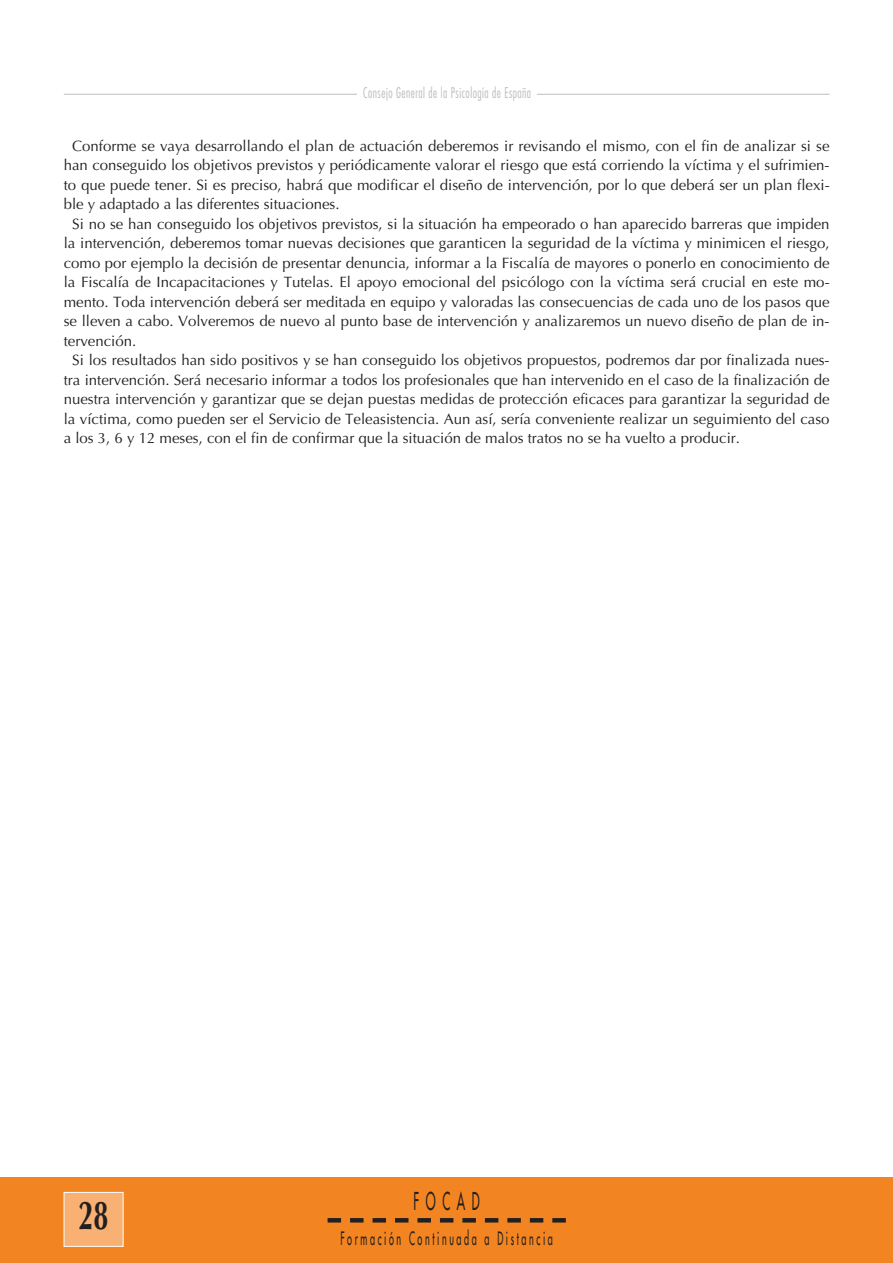
<style>
.page{position:relative;width:893px;height:1263px;background:#fff}
.page>*{position:absolute;margin:0;border:0;box-sizing:border-box;transform-origin:0 0}
.t1{font:700 40.5px "Optima";color:#231f20;scale:.67 1}
.t2{font:24px "Futura";letter-spacing:.55em;color:#231f20;scale:.5 1}
.t3{font:18px "Futura";letter-spacing:.29em;color:#231f20;scale:.5 1}
.t4{font:15px "Optima";color:#231f20}
.t5{font:300 condensed 14.4px "Futura";letter-spacing:.04em;color:#bbbdc0;scale:.83 1}
</style>
<div class="page">
<div style="left:0;top:1178px;width:892px;height:85px;background:#f28521"></div>
<svg style="left:341px;top:1218px;width:203px;height:5px"></svg>
<div style="left:327px;top:1218px;width:14px;height:5px;background:#231f20"></div>
<div style="left:552px;top:1218px;width:14px;height:5px;background:#231f20"></div>
<div style="left:64px;top:1193px;width:59px;height:53px;background:#f8b173"></div>
<div style="left:64px;top:1192px;width:59px;height:55px;border:1px solid #fff"></div>
<hr style="left:64px;top:94px;width:765px;height:1px;background:#bbbdc0">
<div style="left:357px;top:85px;width:180px;height:37px;background:#fff"></div>
<p class="t5" style="left:363px;top:87px;width:204px">Consejo General de la Psicología de España</p>
<p class="t4" style="left:72px;top:139px;width:758px">Conforme se vaya desarrollando el plan de actuación deberemos ir revisando el mismo, con el fin de analizar si se</p>
<p class="t4" style="left:64px;top:159px;width:767px">han conseguido los objetivos previstos y periódicamente valorar el riesgo que está corriendo la víctima y el sufrimien-</p>
<p class="t4" style="left:64px;top:178px;width:767px">to que puede tener. Si es preciso, habrá que modificar el diseño de intervención, por lo que deberá ser un plan flexi-</p>
<p class="t4" style="left:64px;top:198px;width:277px">ble y adaptado a las diferentes situaciones.</p>
<p class="t4" style="left:72px;top:217px;width:758px">Si no se han conseguido los objetivos previstos, si la situación ha empeorado o han aparecido barreras que impiden</p>
<p class="t4" style="left:64px;top:237px;width:767px">la intervención, deberemos tomar nuevas decisiones que garanticen la seguridad de la víctima y minimicen el riesgo,</p>
<p class="t4" style="left:64px;top:256px;width:767px">como por ejemplo la decisión de presentar denuncia, informar a la Fiscalía de mayores o ponerlo en conocimiento de</p>
<p class="t4" style="left:64px;top:276px;width:767px">la Fiscalía de Incapacitaciones y Tutelas. El apoyo emocional del psicólogo con la víctima será crucial en este mo-</p>
<p class="t4" style="left:64px;top:295px;width:767px">mento. Toda intervención deberá ser meditada en equipo y valoradas las consecuencias de cada uno de los pasos que</p>
<p class="t4" style="left:64px;top:315px;width:767px">se lleven a cabo. Volveremos de nuevo al punto base de intervención y analizaremos un nuevo diseño de plan de in-</p>
<p class="t4" style="left:64px;top:334px;width:74px">tervención.</p>
<p class="t4" style="left:72px;top:354px;width:758px">Si los resultados han sido positivos y se han conseguido los objetivos propuestos, podremos dar por finalizada nues-</p>
<p class="t4" style="left:64px;top:373px;width:767px">tra intervención. Será necesario informar a todos los profesionales que han intervenido en el caso de la finalización de</p>
<p class="t4" style="left:64px;top:393px;width:767px">nuestra intervención y garantizar que se dejan puestas medidas de protección eficaces para garantizar la seguridad de</p>
<p class="t4" style="left:64px;top:412px;width:767px">la víctima, como pueden ser el Servicio de Teleasistencia. Aun así, sería conveniente realizar un seguimiento del caso</p>
<p class="t4" style="left:64px;top:432px;width:677px">a los 3, 6 y 12 meses, con el fin de confirmar que la situación de malos tratos no se ha vuelto a producir.</p>
<h1 class="t1" style="left:79px;top:1199px;width:46px">28</h1>
<h2 class="t2" style="left:413px;top:1189px;width:134px">FOCAD</h2>
<p class="t3" style="left:340px;top:1230px;width:426px">Formación Continuada a Distancia</p>
</div>
